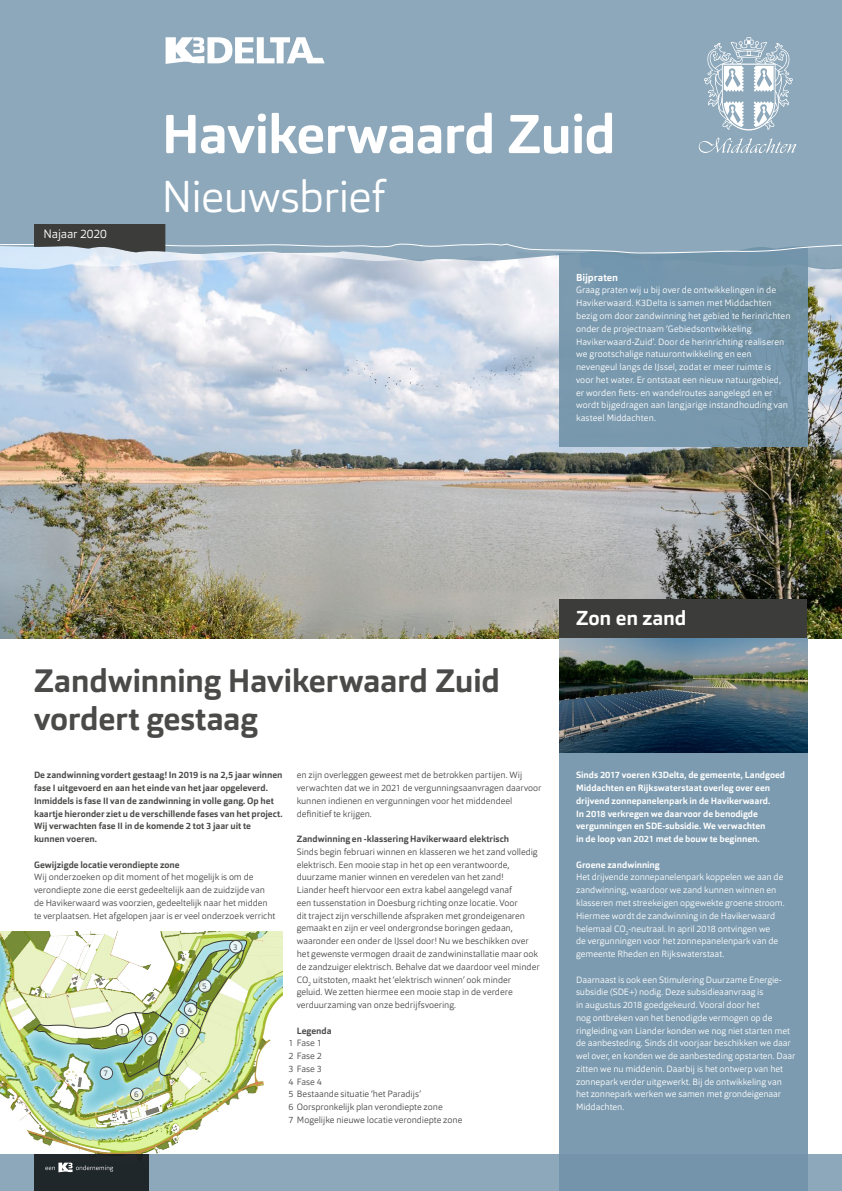
<style>
.page{position:relative;width:842px;height:1191px;background:#fff}
.page>*{position:absolute;margin:0;border:0;box-sizing:border-box;transform-origin:0 0}
.t1{font:700 54px "Orgon";letter-spacing:-.02em;color:#fff}
.t2{font:300 44px "Orgon";letter-spacing:-.02em;color:#fff}
.t3{font:700 32px/38.4px "Orgon";letter-spacing:-.01em;color:#4a4a49}
.t4{font:700 20px "Orgon";letter-spacing:-.01em;color:#fff}
.t5{font:300 12px "Orgon";letter-spacing:-.015em;color:#fff}
.t6{font:700 10px "Orgon";letter-spacing:.005em;color:#fff}
.t7{font:300 9px/12.8px "Orgon";color:#fff}
.t8{font:300 9px/12.8px "Orgon";letter-spacing:-.005em;color:#4a4a49}
.t9{font:700 9px/12.8px "Orgon";letter-spacing:-.005em;color:#4a4a49}
.t10{font:700 9px/12.8px "Orgon";color:#fff}
.t11{font:300 8px "Orgon";color:#4a4a49}
</style>
<div class="page">
<img style="left:0;top:271px;width:842px;height:367px">
<div style="left:559px;top:0;width:249px;height:446px;background:#7193a9"></div>
<svg style="left:0;top:0;width:842px;height:271px;background:#8faabc"></svg>
<svg style="left:0;top:224px;width:842px;height:29px;background:#879ead"></svg>
<div style="left:559px;top:643px;width:249px;height:548px;background:#7c9bb0"></div>
<img style="left:0;top:931px;width:283px;height:223px">
<img style="left:34px;top:940px;width:213px;height:137px">
<svg style="left:0;top:1154px;width:842px;height:37px;fill:#8da8ba"></svg>
<div style="left:34px;top:1154px;width:115px;height:37px;background:#20272b"></div>
<svg style="left:45px;top:1162px;width:68px;height:10px"></svg>
<svg style="left:698px;top:137px;width:98px;height:16px;background:#a1b7c6"></svg>
<svg style="left:704px;top:37px;width:89px;height:94px;background:#acc0cd"></svg>
<svg style="left:166px;top:37px;width:159px;height:27px"></svg>
<img style="left:559px;top:638px;width:249px;height:115px">
<svg style="left:100px;top:1066px;width:13px;height:13px"></svg>
<div style="left:100px;top:1066px;width:13px;height:13px;border:1px solid #4a4a49;border-radius:50%"></div>
<svg style="left:116px;top:1024px;width:13px;height:13px"></svg>
<div style="left:116px;top:1024px;width:13px;height:13px;border:1px solid #4a4a49;border-radius:50%"></div>
<svg style="left:145px;top:1032px;width:12px;height:13px"></svg>
<div style="left:145px;top:1032px;width:13px;height:13px;border:1px solid #4a4a49;border-radius:50%"></div>
<svg style="left:176px;top:1024px;width:13px;height:13px"></svg>
<div style="left:176px;top:1024px;width:13px;height:13px;border:1px solid #4a4a49;border-radius:50%"></div>
<svg style="left:230px;top:940px;width:12px;height:13px"></svg>
<div style="left:229px;top:940px;width:13px;height:13px;border:1px solid #4a4a49;border-radius:50%"></div>
<svg style="left:184px;top:1003px;width:13px;height:12px"></svg>
<div style="left:184px;top:1003px;width:13px;height:13px;border:1px solid #4a4a49;border-radius:50%"></div>
<svg style="left:199px;top:979px;width:12px;height:13px"></svg>
<div style="left:198px;top:979px;width:13px;height:13px;border:1px solid #4a4a49;border-radius:50%"></div>
<svg style="left:131px;top:1088px;width:12px;height:12px"></svg>
<div style="left:130px;top:1087px;width:13px;height:13px;border:1px solid #4a4a49;border-radius:50%"></div>
<div style="left:559px;top:600px;width:248px;height:38px;background:#3c3c3b"></div>
<h3 class="t5" style="left:44px;top:227px;width:65px">Najaar 2020</h3>
<h1 class="t1" style="left:162px;top:100px;width:456px">Havikerwaard Zuid</h1>
<h2 class="t2" style="left:162px;top:169px;width:225px">Nieuwsbrief</h2>
<p class="t6" style="left:576px;top:271px;width:44px">Bijpraten</p>
<p class="t7" style="left:576px;top:284px;width:216px">Graag praten wij u bij over de ontwikkelingen in de Havikerwaard. K3Delta is samen met Middachten bezig om door zandwinning het gebied te herinrichten onder de projectnaam ‘Gebiedsontwikkeling Havikerwaard-Zuid’. Door de herinrichting realiseren we grootschalige natuurontwikkeling en een nevengeul langs de Ĳssel, zodat er meer ruimte is voor het water. Er ontstaat een nieuw natuurgebied, er worden fiets- en wandelroutes aangelegd en er wordt bijgedragen aan langjarige instandhouding van kasteel Middachten.</p>
<h3 class="t4" style="left:576px;top:605px;width:112px">Zon en zand</h3>
<h3 class="t3" style="left:34px;top:661px;width:468px">Zandwinning Havikerwaard Zuid vordert gestaag</h3>
<p class="t9" style="left:34px;top:769px;width:250px">De zandwinning vordert gestaag! In 2019 is na 2,5 jaar winnen fase I uitgevoerd en aan het einde van het jaar opgeleverd.<br>Inmiddels is fase II van de zandwinning in volle gang. Op het kaartje hieronder ziet u de verschillende fases van het project.<br>Wij verwachten fase II in de komende 2 tot 3 jaar uit te kunnen voeren.</p>
<p class="t9" style="left:34px;top:858px;width:147px">Gewijzigde locatie verondiepte zone</p>
<p class="t8" style="left:34px;top:871px;width:243px">Wij onderzoeken op dit moment of het mogelijk is om de verondiepte zone die eerst gedeeltelijk aan de zuidzijde van de Havikerwaard was voorzien, gedeeltelijk naar het midden te verplaatsen. Het afgelopen jaar is er veel onderzoek verricht</p>
<p class="t8" style="left:297px;top:769px;width:246px">en zijn overleggen geweest met de betrokken partijen. Wij verwachten dat we in 2021 de vergunningsaanvragen daarvoor kunnen indienen en vergunningen voor het middendeel definitief te krijgen.</p>
<p class="t9" style="left:297px;top:832px;width:214px">Zandwinning en -klassering Havikerwaard elektrisch</p>
<p class="t8" style="left:297px;top:845px;width:244px">Sinds begin februari winnen en klasseren we het zand volledig elektrisch. Een mooie stap in het op een verantwoorde, duurzame manier winnen en veredelen van het zand!<br>Liander heeft hiervoor een extra kabel aangelegd vanaf<br>een tussenstation in Doesburg richting onze locatie. Voor<br>dit traject zijn verschillende afspraken met grondeigenaren gemaakt en zijn er veel ondergrondse boringen gedaan, waaronder een onder de IJssel door! Nu we beschikken over het gewenste vermogen draait de zandwininstallatie maar ook de zandzuiger elektrisch. Behalve dat we daardoor veel minder CO<sub>2</sub> uitstoten, maakt het ‘elektrisch winnen’ ook minder<br>geluid. We zetten hiermee een mooie stap in de verdere verduurzaming van onze bedrijfsvoering.</p>
<p class="t9" style="left:297px;top:1024px;width:36px">Legenda</p>
<p class="t11" style="left:233px;top:941px;width:6px">3</p>
<p class="t11" style="left:202px;top:981px;width:6px">5</p>
<p class="t11" style="left:188px;top:1004px;width:6px">4</p>
<p class="t11" style="left:180px;top:1025px;width:6px">3</p>
<p class="t11" style="left:120px;top:1025px;width:6px">1</p>
<p class="t11" style="left:148px;top:1034px;width:6px">2</p>
<p class="t8" style="left:288px;top:1036px;width:175px">1 Fase 1<br>2 Fase 2<br>3 Fase 3<br>4 Fase 4<br>5 Bestaande situatie ‘het Paradijs’<br>6 Oorspronkelijk plan verondiepte zone<br>7 Mogelijke nieuwe locatie verondiepte zone</p>
<p class="t11" style="left:104px;top:1068px;width:6px">7</p>
<p class="t11" style="left:134px;top:1089px;width:6px">6</p>
<p class="t10" style="left:576px;top:769px;width:211px">Sinds 2017 voeren K3Delta, de gemeente, Landgoed Middachten en Rijkswaterstaat overleg over een drijvend zonnepanelenpark in de Havikerwaard.<br>In 2018 verkregen we daarvoor de benodigde vergunningen en SDE-subsidie. We verwachten<br>in de loop van 2021 met de bouw te beginnen.</p>
<p class="t10" style="left:576px;top:858px;width:85px">Groene zandwinning</p>
<p class="t7" style="left:576px;top:871px;width:210px">Het drijvende zonnepanelenpark koppelen we aan de zandwinning, waardoor we zand kunnen winnen en klasseren met streekeigen opgewekte groene stroom.<br>Hiermee wordt de zandwinning in de Havikerwaard helemaal CO<sub>2</sub>-neutraal. In april 2018 ontvingen we<br>de vergunningen voor het zonnepanelenpark van de gemeente Rheden en Rijkswaterstaat.</p>
<p class="t7" style="left:576px;top:973px;width:221px">Daarnaast is ook een Stimulering Duurzame Energie&shy;subsidie (SDE+) nodig. Deze subsidieaanvraag is<br>in augustus 2018 goedgekeurd. Vooral door het<br>nog ontbreken van het benodigde vermogen op de ringleiding van Liander konden we nog niet starten met de aanbesteding. Sinds dit voorjaar beschikken we daar wel over, en konden we de aanbesteding opstarten. Daar zitten we nu middenin. Daarbij is het ontwerp van het zonnepark verder uitgewerkt. Bij de ontwikkeling van het zonnepark werken we samen met grondeigenaar Middachten.</p>
</div>
